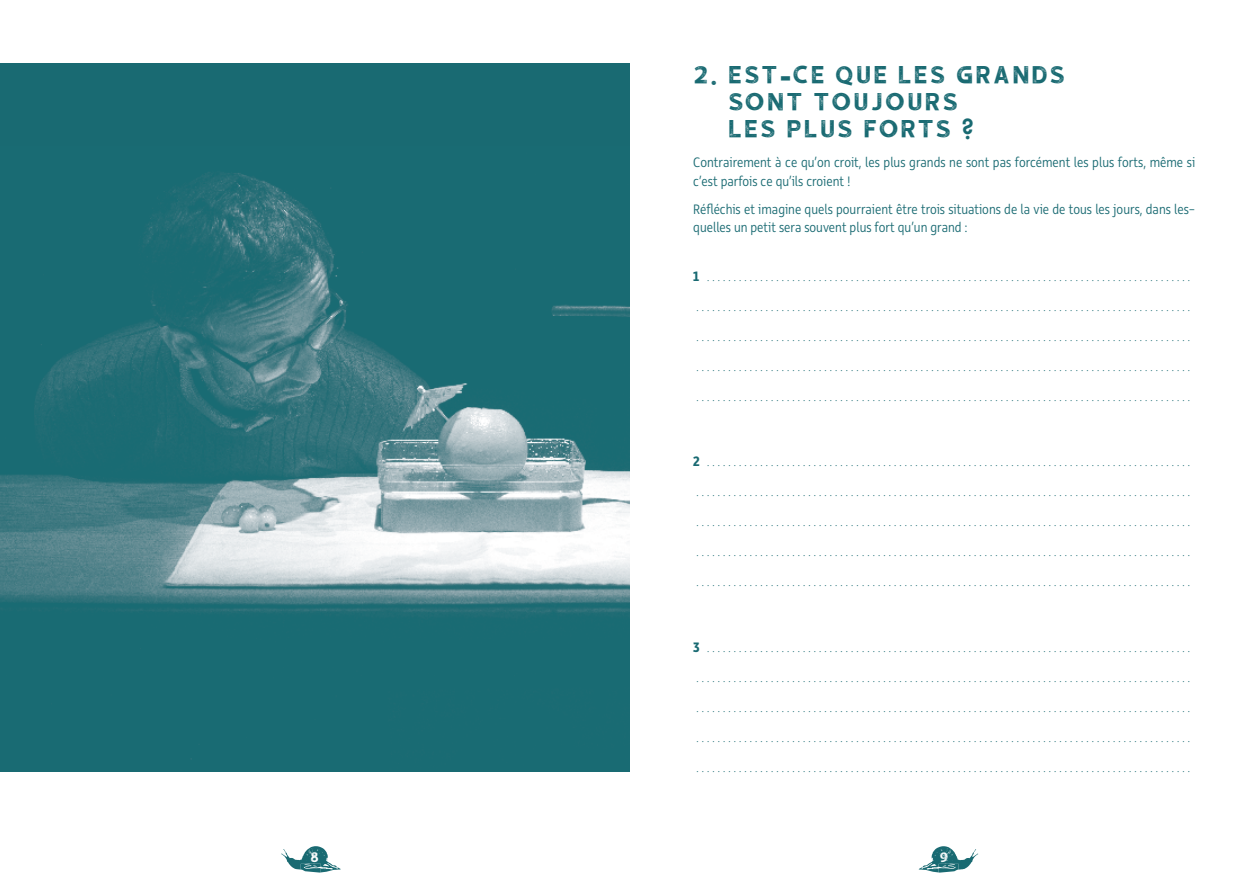
<style>
.page{position:relative;width:1259px;height:893px;background:#fff}
.page>*{position:absolute;margin:0;border:0;box-sizing:border-box;transform-origin:0 0}
.t1{font:27px/27px "hustle 5";color:#196a72}
.t2{font:100 15px/30px "Rehn Condensed";color:#196a72}
.t3{font:300 15px/18.8px "Rehn Condensed";color:#196a72}
.t4{font:15px "hustle 5";color:#fff}
.s1{font-family:"Futura BT";font-weight:700}
.s2{font-family:"Futura";font-weight:500}
.s3{font-weight:700}
</style>
<div class="page">
<svg style="left:918px;top:846px;width:60px;height:27px"></svg>
<svg style="left:281px;top:846px;width:60px;height:27px"></svg>
<img style="left:0;top:140px;width:630px;height:631px">
<div style="left:0;top:64px;width:629px;height:82px;background:#196a72"></div>
<h1 class="t1" style="left:728px;top:63px;width:341px;text-indent:-35px">2. EST<span class="s1">-</span>CE QUE LES GRANDS<br>SONT TOUJOURS<br>LES PLUS FORTS <span class="s2">?</span></h1>
<p class="t3" style="left:693px;top:153px;width:503px">Contrairement à ce qu’on croit, les plus grands ne sont pas forcément les plus forts, même si c’est parfois ce qu’ils croient !</p>
<p class="t3" style="left:693px;top:199px;width:503px">Réfléchis et imagine quels pourraient être trois situations de la vie de tous les jours, dans les&shy;quelles un petit sera souvent plus fort qu’un grand :</p>
<p class="t2" style="left:693px;top:261px;width:497px"><span class="s3">1</span> . . . . . . . . . . . . . . . . . . . . . . . . . . . . . . . . . . . . . . . . . . . . . . . . . . . . . . . . . . . . . . . . . . . . . . . . . . . . . . . . . . . . . . . . . . ............................................................................................. ............................................................................................. ............................................................................................. .............................................................................................</p>
<p class="t2" style="left:693px;top:446px;width:497px"><span class="s3">2</span> . . . . . . . . . . . . . . . . . . . . . . . . . . . . . . . . . . . . . . . . . . . . . . . . . . . . . . . . . . . . . . . . . . . . . . . . . . . . . . . . . . . . . . . . . . ............................................................................................. ............................................................................................. ............................................................................................. .............................................................................................</p>
<p class="t2" style="left:693px;top:632px;width:497px"><span class="s3">3</span> . . . . . . . . . . . . . . . . . . . . . . . . . . . . . . . . . . . . . . . . . . . . . . . . . . . . . . . . . . . . . . . . . . . . . . . . . . . . . . . . . . . . . . . . . . ............................................................................................. ............................................................................................. ............................................................................................. .............................................................................................</p>
<p class="t4" style="left:310px;top:849px;width:11px">8</p>
<p class="t4" style="left:939px;top:849px;width:11px">9</p>
</div>
